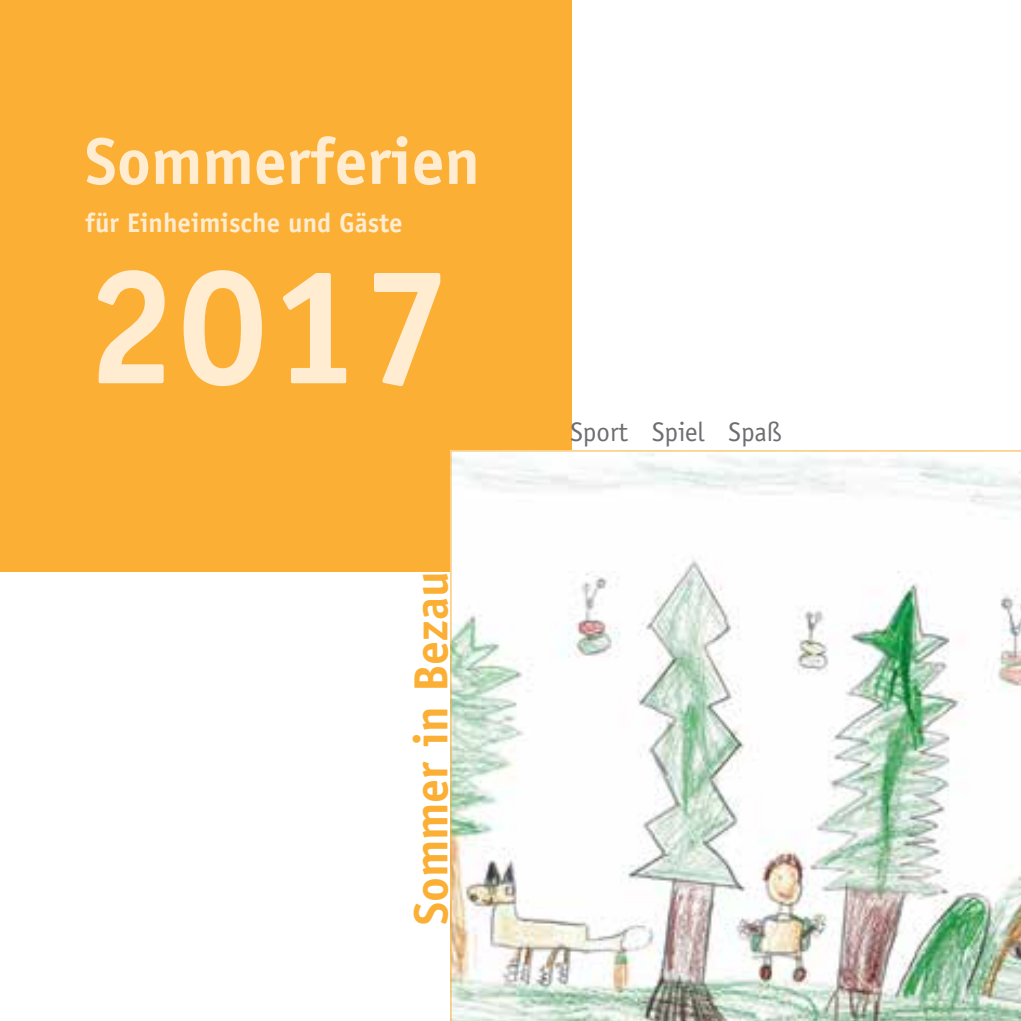
<style>
.page{position:relative;width:1021px;height:1021px;background:#fff}
.page>*{position:absolute;margin:0;border:0;box-sizing:border-box;transform-origin:0 0}
.t1{font:700 165px "Officina Sans Std";color:#ffecd1}
.t2{font:700 66px "Officina Sans Std";color:#ffecd1}
.t3{font:700 48px "Officina Sans Std";color:#fbaf34}
.t4{font:700 27px "Officina Sans Std";color:#ffecd1}
.t5{font:27px "Officina Sans Std";color:#6d6e71}
</style>
<div class="page">
<div style="left:0;top:0;width:571px;height:571px;background:#fbaf34"></div>
<img style="left:450px;top:450px;width:570px;height:570px">
<h2 class="t2" style="left:85px;top:120px;width:396px">Sommerferien</h2>
<p class="t4" style="left:85px;top:206px;width:319px">für Einheimische und Gäste</p>
<h1 class="t1" style="left:85px;top:224px;width:368px">2017</h1>
<h3 class="t3" style="left:401px;top:925px;width:355px;rotate:-90deg">Sommer in Bezau</h3>
<p class="t5" style="left:570px;top:416px;width:213px">Sport Spiel Spaß</p>
</div>
